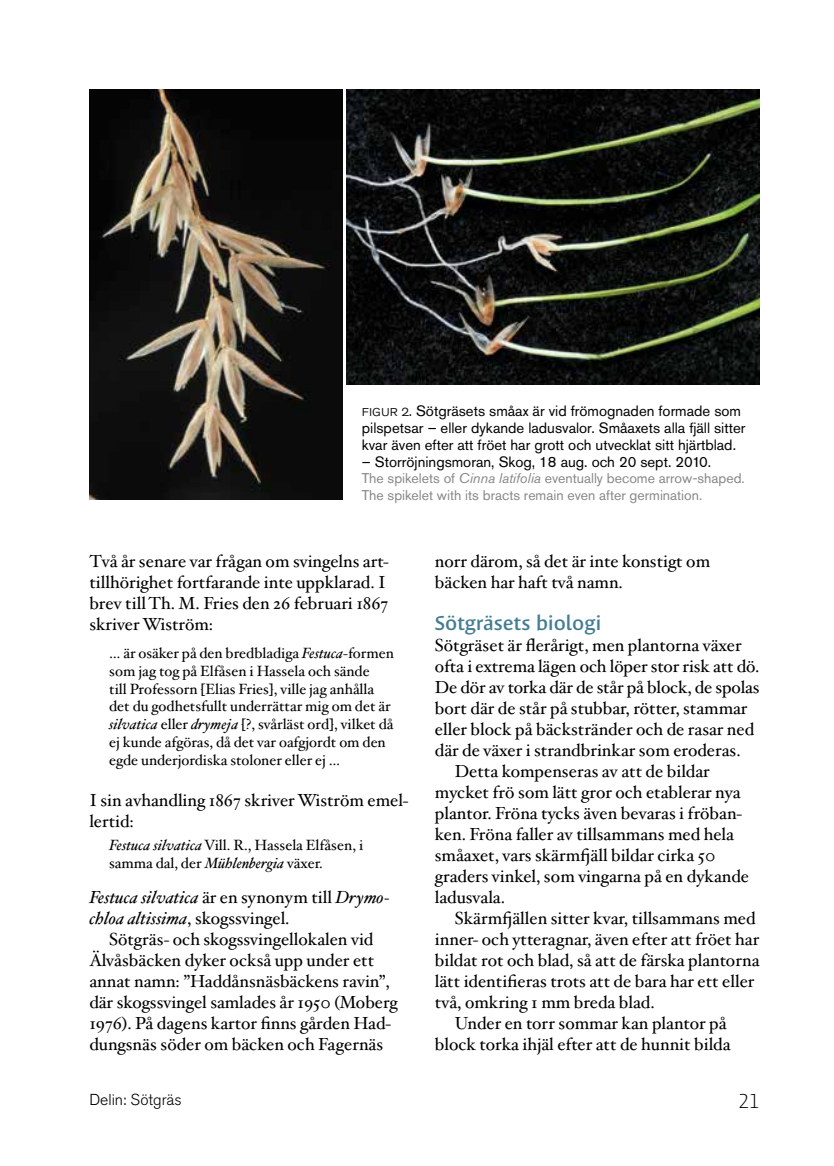
<style>
.page{position:relative;width:834px;height:1166px;background:#fff}
.page>*{position:absolute;margin:0;border:0;box-sizing:border-box;transform-origin:0 0}
.t1{font:600 21px "Massif Pro";color:#447d91}
.t2{font:300 21px "Massif Pro";color:#000}
.t3{font:17.5px/21px "Hoefler Txt";color:#000}
.t4{font:italic 17.5px/21px "Hoefler Txt";color:#000}
.t5{font:300 15.75px "Akzidenz Grotesk Std";color:#000}
.t6{font:14.88px/17.8px "Hoefler Txt";color:#000}
.t7{font:14.88px/17.2px "Akzidenz Grotesk Std";color:#000}
.t8{font:14px/16.3px "Akzidenz Grotesk Std";color:#868786}
.s1{font-weight:300;font-size:15.75px}
.s2{font-style:italic}
.s3{font-style:normal}
</style>
<div class="page">
<img style="left:89px;top:89px;width:253px;height:411px">
<img style="left:346px;top:89px;width:413px;height:295px">
<p class="t7" style="left:362px;top:402px;width:385px"><span class="s1">figur 2.</span> Sötgräsets småax är vid frömognaden formade som pilspetsar – eller dykande ladusvalor. Småaxets alla fjäll sitter kvar även efter att fröet har grott och utvecklat sitt hjärtblad.</p>
<p class="t7" style="left:362px;top:453px;width:351px">– Storröjningsmoran, Skog, 18 aug. och 20 sept. 2010.</p>
<p class="t8" style="left:362px;top:470px;width:384px">The spikelets of <span class="s2">Cinna latifolia</span> eventually become arrow-shaped.<br>The spikelet with its bracts remain even after germination.</p>
<p class="t3" style="left:89px;top:550px;width:301px">Två år senare var frågan om svingelns art&shy;tillhörighet fortfarande inte uppklarad. I brev till Th. M. Fries den 26 februari 1867 skriver Wiström:</p>
<p class="t6" style="left:109px;top:643px;width:286px">… är osäker på den bredbladiga <span class="s2">Festuca</span>-formen som jag tog på Elfåsen i Hassela och sände<br>till Professorn [Elias Fries], ville jag anhålla det du godhetsfullt underrättar mig om det är <span class="s2">silvatica</span> eller <span class="s2">drymeja</span> [?, svårläst ord], vilket då ej kunde afgöras, då det var oafgjordt om den egde underjordiska stoloner eller ej …</p>
<p class="t3" style="left:89px;top:789px;width:321px">I sin avhandling 1867 skriver Wiström emel&shy;lertid:</p>
<p class="t6" style="left:109px;top:835px;width:255px"><span class="s2">Festuca silvatica</span> Vill. R., Hassela Elfåsen, i samma dal, der <span class="s2">Mühlenbergia</span> växer.</p>
<p class="t4" style="left:89px;top:886px;width:302px">Festuca silvatica <span class="s3">är en synonym till</span> Drymo&shy;chloa altissima<span class="s3">, skogssvingel.</span></p>
<p class="t3" style="left:89px;top:928px;width:310px;text-indent:20px">Sötgräs- och skogssvingellokalen vid Älvåsbäcken dyker också upp under ett annat namn: ”Haddånsnäsbäckens ravin”, där skogssvingel samlades år 1950 (Moberg 1976). På dagens kartor finns gården Had&shy;dungsnäs söder om bäcken och Fagernäs</p>
<p class="t3" style="left:435px;top:550px;width:276px">norr därom, så det är inte konstigt om bäcken har haft två namn.</p>
<p class="t1" style="left:435px;top:609px;width:168px">Sötgräsets biologi</p>
<p class="t3" style="left:435px;top:634px;width:308px">Sötgräset är flerårigt, men plantorna växer</p>
<p class="t3" style="left:435px;top:655px;width:326px">ofta i extrema lägen och löper stor risk att dö.</p>
<p class="t3" style="left:435px;top:676px;width:326px">De dör av torka där de står på block, de spolas</p>
<p class="t3" style="left:435px;top:697px;width:314px">bort där de står på stubbar, rötter, stammar</p>
<p class="t3" style="left:435px;top:718px;width:321px">eller block på bäckstränder och de rasar ned</p>
<p class="t3" style="left:435px;top:739px;width:307px">där de växer i strandbrinkar som eroderas.</p>
<p class="t3" style="left:454px;top:760px;width:256px">Detta kompenseras av att de bildar</p>
<p class="t3" style="left:435px;top:781px;width:307px">mycket frö som lätt gror och etablerar nya</p>
<p class="t3" style="left:435px;top:802px;width:309px">plantor. Fröna tycks även bevaras i fröban-</p>
<p class="t3" style="left:435px;top:823px;width:300px">ken. Fröna faller av tillsammans med hela</p>
<p class="t3" style="left:435px;top:844px;width:282px">småaxet, vars skärmfjäll bildar cirka 50</p>
<p class="t3" style="left:435px;top:865px;width:315px">graders vinkel, som vingarna på en dykande</p>
<p class="t3" style="left:435px;top:886px;width:72px">ladusvala.</p>
<p class="t3" style="left:454px;top:907px;width:302px">Skärmfjällen sitter kvar, tillsammans med</p>
<p class="t3" style="left:435px;top:928px;width:326px">inner- och ytteragnar, även efter att fröet har</p>
<p class="t3" style="left:435px;top:949px;width:326px">bildat rot och blad, så att de färska plantorna</p>
<p class="t3" style="left:435px;top:970px;width:321px">lätt identifieras trots att de bara har ett eller</p>
<p class="t3" style="left:435px;top:991px;width:221px">två, omkring 1 mm breda blad.</p>
<p class="t3" style="left:454px;top:1012px;width:273px">Under en torr sommar kan plantor på</p>
<p class="t3" style="left:435px;top:1033px;width:297px">block torka ihjäl efter att de hunnit bilda</p>
<p class="t5" style="left:89px;top:1090px;width:94px">Delin: Sötgräs</p>
<p class="t2" style="left:738px;top:1087px;width:22px">21</p>
</div>
